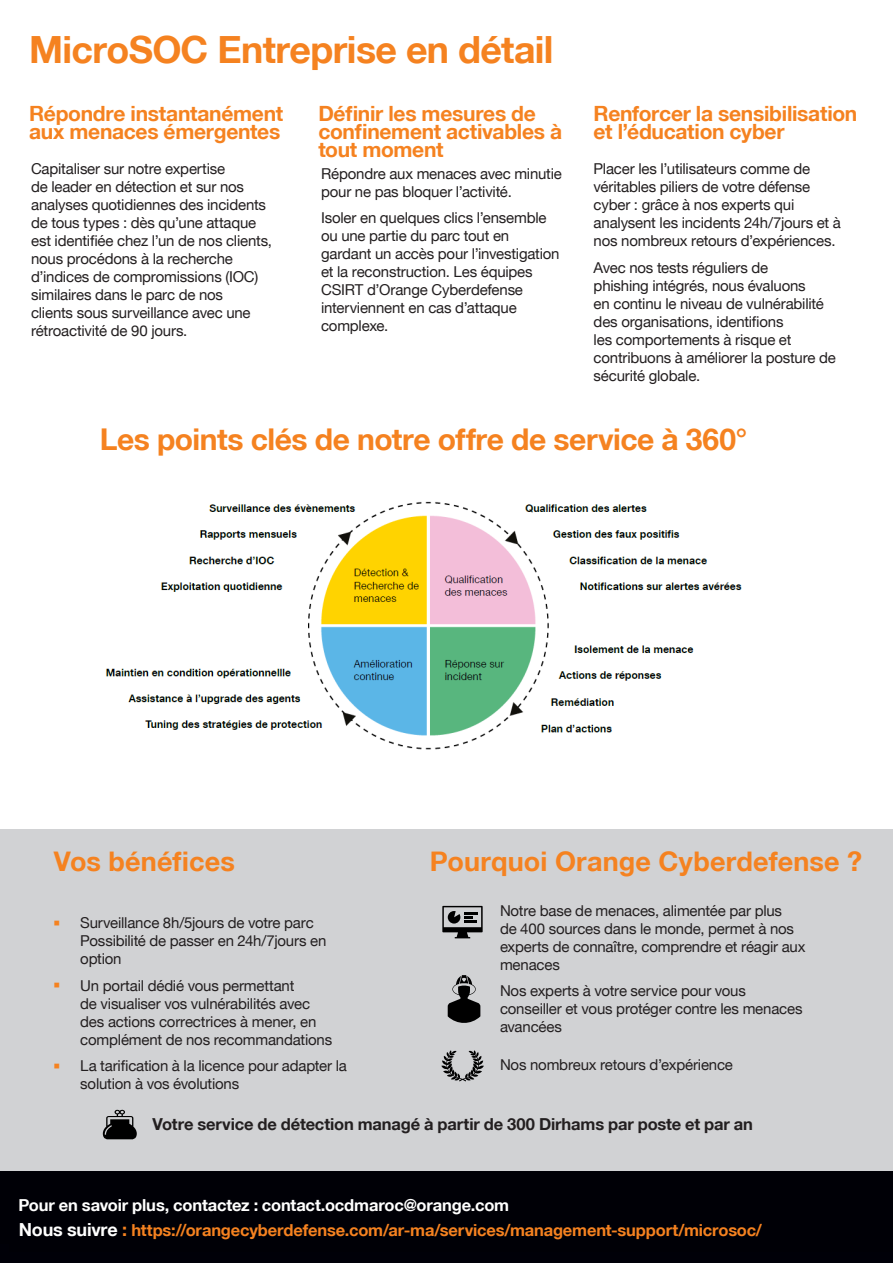
<style>
.page{position:relative;width:893px;height:1263px;background:#fff}
.page>*{position:absolute;margin:0;border:0;box-sizing:border-box;transform-origin:0 0}
.Title_orange{font:700 37.5px "Helvetica Neue";letter-spacing:-.015em;color:#f58220}
.Title_orange-2{font:700 30px "Helvetica Neue";letter-spacing:-.015em;color:#f58220}
.t1{font:700 27px "Helvetica Neue";letter-spacing:.005em;color:#f58220}
.Title_orange-3{font:700 21px/18px "Helvetica Neue";letter-spacing:-.015em;color:#f58220}
.Title_orange-4{font:700 16.5px "Helvetica Neue";letter-spacing:-.01em;color:#f58220}
.Body_Highlight{font:700 16.5px "Helvetica Neue";letter-spacing:-.01em;color:#231f20}
.H3_white{font:700 16.5px "Helvetica Neue";letter-spacing:-.01em;color:#fff}
.Body{font:15px/18px "Helvetica Neue";letter-spacing:-.015em;color:#231f20}
.s1{font-family:"Arial Narrow";font-size:21px;color:#f58220}
.s2{font-size:18px;color:#fff}
.s3{font-size:18px}
</style>
<div class="page">
<div style="left:0;top:1244px;width:893px;height:19px;background:#000008"></div>
<div style="left:0;top:829px;width:893px;height:344px;background:#d1d2d4"></div>
<div style="left:0;top:1171px;width:893px;height:73px;background:#000006"></div>
<img style="left:105px;top:501px;width:637px;height:249px">
<svg style="left:442px;top:906px;width:41px;height:32px"></svg>
<svg style="left:448px;top:975px;width:32px;height:48px"></svg>
<svg style="left:441px;top:1050px;width:43px;height:31px"></svg>
<div style="left:9px;top:1179px;width:884px;height:72px;background:#000006"></div>
<svg style="left:103px;top:1109px;width:34px;height:30px"></svg>
<p class="Title_orange" style="left:29px;top:26px;width:526px">MicroSOC Entreprise en détail</p>
<p class="Title_orange-3" style="left:29px;top:104px;width:255px">Répondre instantanément aux menaces émergentes</p>
<p class="Title_orange-3" style="left:318px;top:104px;width:245px">Définir les mesures de confinement activables à tout moment</p>
<p class="Title_orange-3" style="left:594px;top:104px;width:265px">Renforcer la sensibilisation et l’éducation cyber</p>
<p class="Body" style="left:31px;top:160px;width:243px">Capitaliser sur notre expertise<br>de leader en détection et sur nos analyses quotidiennes des incidents de tous types : dès qu’une attaque est identifiée chez l’un de nos clients, nous procédons à la recherche d’indices de compromissions (IOC) similaires dans le parc de nos<br>clients sous surveillance avec une rétroactivité de 90 jours.</p>
<p class="Body" style="left:321px;top:164px;width:242px">Répondre aux menaces avec minutie pour ne pas bloquer l’activité.</p>
<p class="Body" style="left:594px;top:160px;width:249px">Placer les l’utilisateurs comme de véritables piliers de votre défense cyber : grâce à nos experts qui analysent les incidents 24h/7jours et à nos nombreux retours d’expériences.</p>
<p class="Body" style="left:594px;top:258px;width:244px">Avec nos tests réguliers de<br>phishing intégrés, nous évaluons<br>en continu le niveau de vulnérabilité des organisations, identifions<br>les comportements à risque et contribuons à améliorer la posture de sécurité globale.</p>
<p class="Body" style="left:321px;top:209px;width:240px">Isoler en quelques clics l’ensemble ou une partie du parc tout en gardant un accès pour l’investigation et la reconstruction. Les équipes<br>CSIRT d’Orange Cyberdefense interviennent en cas d’attaque complexe.</p>
<p class="Title_orange-2" style="left:100px;top:421px;width:649px">Les points clés de notre offre de service à 360°</p>
<p class="t1" style="left:54px;top:844px;width:182px">Vos bénéfices</p>
<p class="t1" style="left:430px;top:844px;width:434px">Pourquoi Orange Cyberdefense ?</p>
<p class="Body" style="left:80px;top:914px;width:248px;text-indent:-27px"><span class="s1">▪</span> Surveillance 8h/5jours de votre parc<br>Possibilité de passer en 24h/7jours en option</p>
<p class="Body" style="left:80px;top:976px;width:253px;text-indent:-27px"><span class="s1">▪</span> Un portail dédié vous permettant<br>de visualiser vos vulnérabilités avec des actions correctrices à mener, en complément de nos recommandations</p>
<p class="Body" style="left:80px;top:1057px;width:268px;text-indent:-27px"><span class="s1">▪</span> La tarification à la licence pour adapter la solution à vos évolutions</p>
<p class="Body" style="left:500px;top:901px;width:307px">Notre base de menaces, alimentée par plus<br>de 400 sources dans le monde, permet à nos experts de connaître, comprendre et réagir aux menaces</p>
<p class="Body" style="left:500px;top:982px;width:304px">Nos experts à votre service pour vous conseiller et vous protéger contre les menaces avancées</p>
<p class="Body" style="left:500px;top:1055px;width:235px">Nos nombreux retours d’expérience</p>
<p class="Body_Highlight" style="left:153px;top:1114px;width:602px">Votre service de détection managé à partir de 300 Dirhams par poste et par an</p>
<p class="H3_white" style="left:18px;top:1194px;width:492px">Pour en savoir plus, contactez : contact.ocdmaroc@orange.com</p>
<p class="Title_orange-4" style="left:19px;top:1219px;width:745px"><span class="s2">Nous suivre</span> <span class="s3">:</span> https://orangecyberdefense.com/ar-ma/services/management-support/microsoc/</p>
</div>
